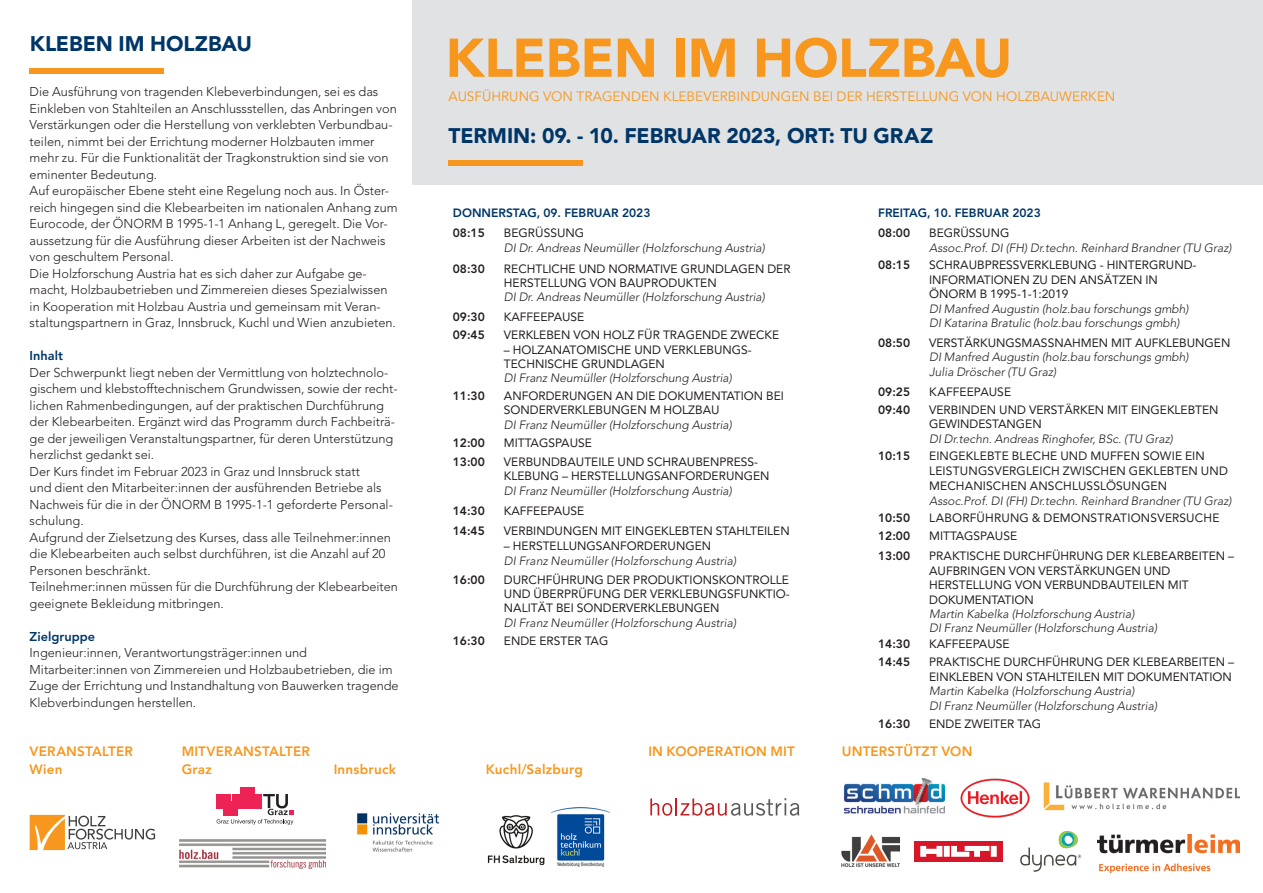
<style>
.page{position:relative;width:1263px;height:893px;background:#fff}
.page>*{position:absolute;margin:0;border:0;box-sizing:border-box;transform-origin:0 0}
.t1{font:900 54px "Avenir";letter-spacing:-.01em;color:#f7971d}
.t2{font:900 21px "Avenir";letter-spacing:-.005em;color:#003667}
.t3{font:800 13.5px/18px "Avenir";letter-spacing:.01em;color:#f7971d}
.t4{font:13.5px "Avenir";letter-spacing:.005em;color:#f7971d}
.t5{font:300 12.75px/16.5px "Avenir";color:#231f20}
.t6{font:800 12.75px "Avenir";color:#003667}
.t7{font:12px/14.4px "Avenir";color:#231f20}
.t8{font:italic 300 12px/14.4px "Avenir";color:#231f20}
.t9{font:800 12px "Avenir";color:#231f20}
.t10{font:800 12px "Avenir";color:#003667}
</style>
<div class="page">
<div style="left:412px;top:0;width:851px;height:185px;background:#e1e2e4"></div>
<div style="left:449px;top:161px;width:134px;height:5px;background:#f7971d"></div>
<div style="left:30px;top:68px;width:134px;height:5px;background:#f7971d"></div>
<img style="left:842px;top:835px;width:57px;height:33px">
<img style="left:960px;top:779px;width:69px;height:39px">
<img style="left:1043px;top:782px;width:197px;height:29px">
<img style="left:844px;top:778px;width:102px;height:36px">
<img style="left:1097px;top:834px;width:142px;height:38px">
<svg style="left:1020px;top:831px;width:61px;height:41px"></svg>
<svg style="left:650px;top:798px;width:149px;height:18px"></svg>
<svg style="left:30px;top:815px;width:125px;height:35px"></svg>
<div style="left:241px;top:787px;width:14px;height:14px;background:#ee2355"></div>
<svg style="left:217px;top:794px;width:76px;height:31px"></svg>
<img style="left:180px;top:840px;width:146px;height:28px">
<img style="left:487px;top:815px;width:58px;height:51px">
<img style="left:552px;top:807px;width:57px;height:60px">
<img style="left:357px;top:813px;width:83px;height:39px">
<div style="left:914px;top:841px;width:89px;height:21px;background:#d71729"></div>
<svg style="left:920px;top:846px;width:77px;height:11px"></svg>
<h2 class="t2" style="left:30px;top:31px;width:224px">KLEBEN IM HOLZBAU</h2>
<p class="t5" style="left:30px;top:83px;width:369px">Die Ausführung von tragenden Klebeverbindungen, sei es das Einkleben von Stahlteilen an Anschlussstellen, das Anbringen von Verstärkungen oder die Herstellung von verklebten Verbundbau&shy;teilen, nimmt bei der Errichtung moderner Holzbauten immer mehr zu. Für die Funktionalität der Tragkonstruktion sind sie von eminenter Bedeutung.<br>Auf europäischer Ebene steht eine Regelung noch aus. In Öster&shy;reich hingegen sind die Klebearbeiten im nationalen Anhang zum Eurocode, der ÖNORM B 1995-1-1 Anhang L, geregelt. Die Vor&shy;aussetzung für die Ausführung dieser Arbeiten ist der Nachweis von geschultem Personal.<br>Die Holzforschung Austria hat es sich daher zur Aufgabe ge&shy;macht, Holzbaubetrieben und Zimmereien dieses Spezialwissen in Kooperation mit Holzbau Austria und gemeinsam mit Veran&shy;staltungspartnern in Graz, Innsbruck, Kuchl und Wien anzubieten.</p>
<p class="t6" style="left:30px;top:348px;width:35px">Inhalt</p>
<p class="t5" style="left:30px;top:364px;width:370px">Der Schwerpunkt liegt neben der Vermittlung von holztechnolo&shy;gischem und klebstofftechnischem Grundwissen, sowie der recht&shy;lichen Rahmenbedingungen, auf der praktischen Durchführung der Klebearbeiten. Ergänzt wird das Programm durch Fachbeiträ&shy;ge der jeweiligen Veranstaltungspartner, für deren Unterstützung herzlichst gedankt sei.<br>Der Kurs findet im Februar 2023 in Graz und Innsbruck statt<br>und dient den Mitarbeiter:innen der ausführenden Betriebe als Nachweis für die in der ÖNORM B 1995-1-1 geforderte Personal&shy;schulung.<br>Aufgrund der Zielsetzung des Kurses, dass alle Teilnehmer:innen die Klebearbeiten auch selbst durchführen, ist die Anzahl auf 20<br>Personen beschränkt.<br>Teilnehmer:innen müssen für die Durchführung der Klebearbeiten geeignete Bekleidung mitbringen.</p>
<p class="t6" style="left:30px;top:628px;width:67px">Zielgruppe</p>
<p class="t5" style="left:30px;top:644px;width:371px">Ingenieur:innen, Verantwortungsträger:innen und Mitarbeiter:innen von Zimmereien und Holzbaubetrieben, die im Zuge der Errichtung und Instandhaltung von Bauwerken tragende Klebverbindungen herstellen.</p>
<h1 class="t1" style="left:445px;top:25px;width:568px">KLEBEN IM HOLZBAU</h1>
<p class="t4" style="left:449px;top:89px;width:668px">AUSFÜHRUNG VON TRAGENDEN KLEBEVERBINDUNGEN BEI DER HERSTELLUNG VON HOLZBAUWERKEN</p>
<h2 class="t2" style="left:449px;top:123px;width:486px">TERMIN: 09. - 10. FEBRUAR 2023, ORT: TU GRAZ</h2>
<p class="t10" style="left:453px;top:206px;width:199px">DONNERSTAG, 09. FEBRUAR 2023</p>
<p class="t9" style="left:453px;top:226px;width:33px">08:15</p>
<p class="t7" style="left:504px;top:226px;width:82px">BEGRÜSSUNG</p>
<p class="t8" style="left:504px;top:240px;width:263px">DI Dr. Andreas Neumüller (Holzforschung Austria)</p>
<p class="t9" style="left:453px;top:261px;width:33px">08:30</p>
<p class="t7" style="left:504px;top:261px;width:288px">RECHTLICHE UND NORMATIVE GRUNDLAGEN DER<br>HERSTELLUNG VON BAUPRODUKTEN</p>
<p class="t8" style="left:504px;top:290px;width:263px">DI Dr. Andreas Neumüller (Holzforschung Austria)</p>
<p class="t9" style="left:453px;top:310px;width:33px">09:30</p>
<p class="t7" style="left:504px;top:310px;width:82px">KAFFEEPAUSE</p>
<p class="t9" style="left:453px;top:328px;width:33px">09:45</p>
<p class="t7" style="left:504px;top:328px;width:277px">VERKLEBEN VON HOLZ FÜR TRAGENDE ZWECKE</p>
<p class="t7" style="left:504px;top:342px;width:249px">– HOLZANATOMISCHE UND VERKLEBUNGS-<br>TECHNISCHE GRUNDLAGEN</p>
<p class="t8" style="left:504px;top:371px;width:229px">DI Franz Neumüller (Holzforschung Austria)</p>
<p class="t9" style="left:453px;top:389px;width:33px">11:30</p>
<p class="t7" style="left:504px;top:389px;width:282px">ANFORDERUNGEN AN DIE DOKUMENTATION BEI<br>SONDERVERKLEBUNGEN M HOLZBAU</p>
<p class="t8" style="left:504px;top:417px;width:229px">DI Franz Neumüller (Holzforschung Austria)</p>
<p class="t9" style="left:453px;top:435px;width:33px">12:00</p>
<p class="t7" style="left:504px;top:435px;width:90px">MITTAGSPAUSE</p>
<p class="t9" style="left:453px;top:454px;width:33px">13:00</p>
<p class="t7" style="left:504px;top:454px;width:267px">VERBUNDBAUTEILE UND SCHRAUBENPRESS-<br>KLEBUNG – HERSTELLUNGSANFORDERUNGEN</p>
<p class="t8" style="left:504px;top:483px;width:229px">DI Franz Neumüller (Holzforschung Austria)</p>
<p class="t9" style="left:453px;top:504px;width:33px">14:30</p>
<p class="t7" style="left:504px;top:504px;width:82px">KAFFEEPAUSE</p>
<p class="t9" style="left:453px;top:524px;width:33px">14:45</p>
<p class="t7" style="left:504px;top:524px;width:287px">VERBINDUNGEN MIT EINGEKLEBTEN STAHLTEILEN</p>
<p class="t7" style="left:504px;top:538px;width:209px">– HERSTELLUNGSANFORDERUNGEN</p>
<p class="t8" style="left:504px;top:553px;width:234px">DI Franz Neumüller (Holzforschung Austria)</p>
<p class="t9" style="left:453px;top:572px;width:33px">16:00</p>
<p class="t7" style="left:504px;top:572px;width:287px;text-align:justify">DURCHFÜHRUNG DER PRODUKTIONSKONTROLLE UND ÜBERPRÜFUNG DER VERKLEBUNGSFUNKTIO-NALITÄT BEI SONDERVERKLEBUNGEN</p>
<p class="t8" style="left:504px;top:616px;width:234px">DI Franz Neumüller (Holzforschung Austria)</p>
<p class="t9" style="left:453px;top:634px;width:33px">16:30</p>
<p class="t7" style="left:504px;top:634px;width:106px">ENDE ERSTER TAG</p>
<p class="t10" style="left:878px;top:205px;width:164px">FREITAG, 10. FEBRUAR 2023</p>
<p class="t9" style="left:878px;top:226px;width:33px">08:00</p>
<p class="t7" style="left:929px;top:226px;width:82px">BEGRÜSSUNG</p>
<p class="t8" style="left:929px;top:240px;width:304px">Assoc.Prof. DI (FH) Dr.techn. Reinhard Brandner (TU Graz)</p>
<p class="t9" style="left:878px;top:258px;width:33px">08:15</p>
<p class="t7" style="left:929px;top:258px;width:269px">SCHRAUBPRESSVERKLEBUNG - HINTERGRUND-<br>INFORMATIONEN ZU DEN ANSÄTZEN IN<br>ÖNORM B 1995-1-1:2019</p>
<p class="t8" style="left:929px;top:301px;width:261px">DI Manfred Augustin (holz.bau forschungs gmbh)<br>DI Katarina Bratulic (holz.bau forschungs gmbh)</p>
<p class="t9" style="left:878px;top:336px;width:33px">08:50</p>
<p class="t7" style="left:929px;top:336px;width:303px">VERSTÄRKUNGSMASSNAHMEN MIT AUFKLEBUNGEN</p>
<p class="t8" style="left:929px;top:350px;width:261px">DI Manfred Augustin (holz.bau forschungs gmbh)<br>Julia Dröscher (TU Graz)</p>
<p class="t9" style="left:878px;top:385px;width:33px">09:25</p>
<p class="t7" style="left:929px;top:385px;width:83px">KAFFEEPAUSE</p>
<p class="t9" style="left:878px;top:403px;width:33px">09:40</p>
<p class="t7" style="left:929px;top:403px;width:291px">VERBINDEN UND VERSTÄRKEN MIT EINGEKLEBTEN<br>GEWINDESTANGEN</p>
<p class="t8" style="left:929px;top:432px;width:245px">DI Dr.techn. Andreas Ringhofer, BSc. (TU Graz)</p>
<p class="t9" style="left:878px;top:449px;width:33px">10:15</p>
<p class="t7" style="left:929px;top:449px;width:300px;line-height:15px">EINGEKLEBTE BLECHE UND MUFFEN SOWIE EIN<br>LEISTUNGSVERGLEICH ZWISCHEN GEKLEBTEN UND<br>MECHANISCHEN ANSCHLUSSLÖSUNGEN</p>
<p class="t8" style="left:929px;top:493px;width:304px">Assoc.Prof. DI (FH) Dr.techn. Reinhard Brandner (TU Graz)</p>
<p class="t9" style="left:878px;top:511px;width:33px">10:50</p>
<p class="t7" style="left:929px;top:511px;width:292px">LABORFÜHRUNG &amp; DEMONSTRATIONSVERSUCHE</p>
<p class="t9" style="left:878px;top:529px;width:33px">12:00</p>
<p class="t7" style="left:929px;top:529px;width:90px">MITTAGSPAUSE</p>
<p class="t9" style="left:878px;top:549px;width:33px">13:00</p>
<p class="t7" style="left:929px;top:549px;width:306px">PRAKTISCHE DURCHFÜHRUNG DER KLEBEARBEITEN – AUFBRINGEN VON VERSTÄRKUNGEN UND HERSTELLUNG VON VERBUNDBAUTEILEN MIT DOKUMENTATION</p>
<p class="t8" style="left:929px;top:607px;width:229px">Martin Kabelka (Holzforschung Austria)<br>DI Franz Neumüller (Holzforschung Austria)</p>
<p class="t9" style="left:878px;top:637px;width:33px">14:30</p>
<p class="t7" style="left:929px;top:637px;width:82px">KAFFEEPAUSE</p>
<p class="t9" style="left:878px;top:655px;width:33px">14:45</p>
<p class="t7" style="left:929px;top:655px;width:306px">PRAKTISCHE DURCHFÜHRUNG DER KLEBEARBEITEN –<br>EINKLEBEN VON STAHLTEILEN MIT DOKUMENTATION</p>
<p class="t8" style="left:929px;top:684px;width:229px">Martin Kabelka (Holzforschung Austria)<br>DI Franz Neumüller (Holzforschung Austria)</p>
<p class="t9" style="left:878px;top:717px;width:33px">16:30</p>
<p class="t7" style="left:929px;top:717px;width:114px">ENDE ZWEITER TAG</p>
<p class="t3" style="left:30px;top:742px;width:105px">VERANSTALTER<br>Wien</p>
<p class="t3" style="left:182px;top:742px;width:130px">MITVERANSTALTER</p>
<p class="t3" style="left:182px;top:760px;width:32px">Graz</p>
<p class="t3" style="left:334px;top:760px;width:64px">Innsbruck</p>
<p class="t3" style="left:486px;top:760px;width:99px">Kuchl/Salzburg</p>
<p class="t3" style="left:648px;top:742px;width:148px">IN KOOPERATION MIT</p>
<p class="t3" style="left:842px;top:742px;width:132px">UNTERSTÜTZT VON</p>
</div>
